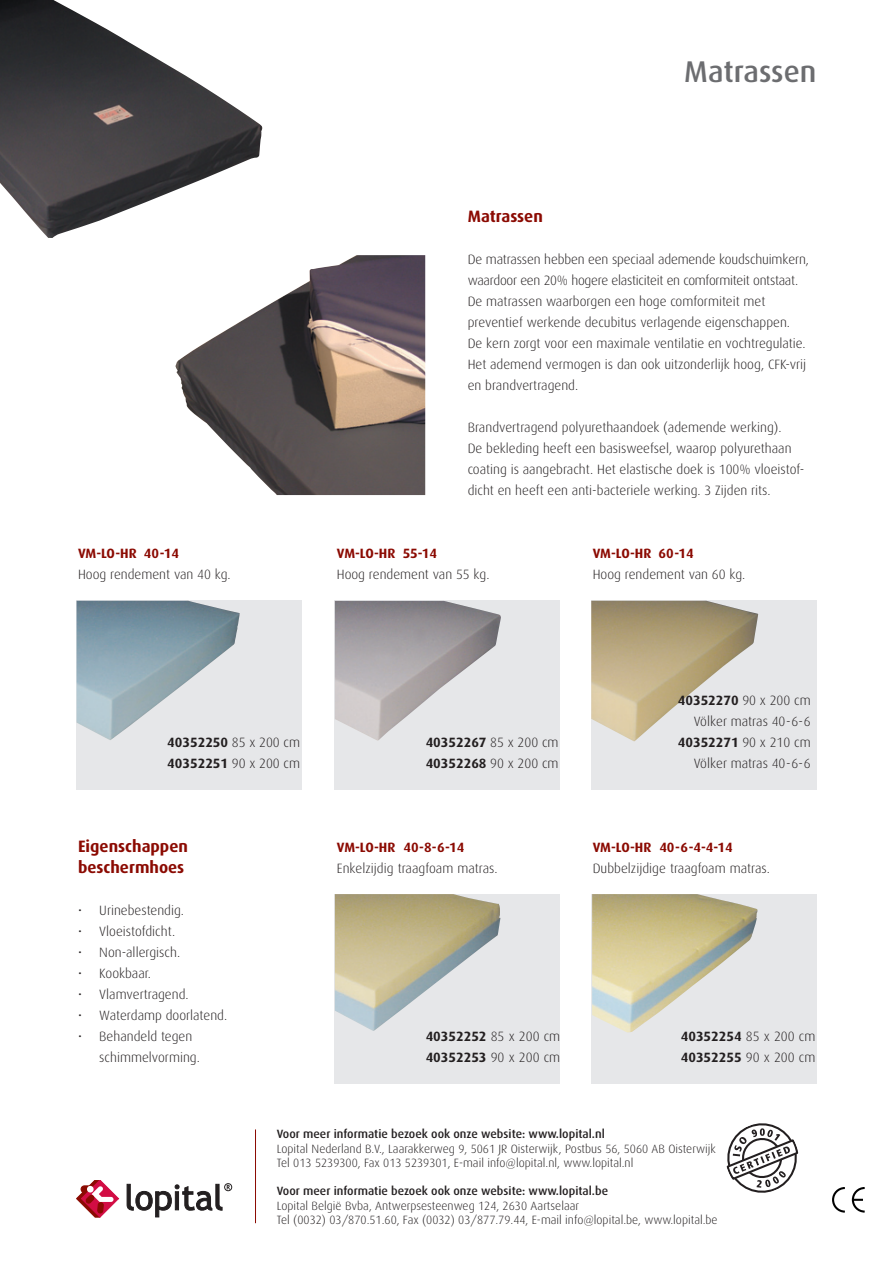
<style>
.page{position:relative;width:893px;height:1263px;background:#fff}
.page>*{position:absolute;margin:0;border:0;box-sizing:border-box;transform-origin:0 0}
.t1{font:500 30px "Dax";color:#6c6d70}
.bodytekst{font:700 16.5px "Dax";color:#8b0a02}
.bodytekst-2{font:300 13.5px/21px "Dax";color:#231f20}
.bodytekst-3{font:300 13.5px/21px "Dax";letter-spacing:-.02em;color:#231f20}
.bodytekst-4{font:700 13.5px "Dax";color:#231f20}
.bodyteksten{font:700 13.5px "Dax";color:#231f20}
.bodyteksten-2{font:300 13.5px "Dax";color:#231f20}
.bodytekst-5{font:700 13.5px "Dax";color:#8b0a02}
.bodyteksten-3{font:700 13.5px "Dax";color:#8b0a02}
.t2{font:300 12px "Dax";color:#231f20}
.t3{font:500 12px "Dax";color:#231f20}
.s1{font-weight:300}
</style>
<div class="page">
<img style="left:0;top:0;width:262px;height:238px">
<div style="left:591px;top:894px;width:225px;height:189px;background:#e6e7e9"></div>
<div style="left:335px;top:600px;width:225px;height:189px;background:#e6e7e9"></div>
<div style="left:335px;top:894px;width:225px;height:189px;background:#e6e7e9"></div>
<div style="left:591px;top:600px;width:225px;height:189px;background:#e6e7e9"></div>
<div style="left:77px;top:600px;width:225px;height:189px;background:#e6e7e9"></div>
<svg style="left:832px;top:1187px;width:33px;height:26px"></svg>
<img style="left:175px;top:255px;width:250px;height:240px">
<img style="left:77px;top:601px;width:163px;height:139px">
<img style="left:592px;top:894px;width:165px;height:139px">
<img style="left:591px;top:601px;width:167px;height:140px">
<img style="left:335px;top:601px;width:166px;height:140px">
<img style="left:335px;top:894px;width:165px;height:137px">
<svg style="left:77px;top:1180px;width:42px;height:37px"></svg>
<svg style="left:126px;top:1183px;width:106px;height:34px"></svg>
<hr style="left:255px;top:1129px;width:1px;height:94px;background:#8b0a02">
<svg style="left:726px;top:1123px;width:73px;height:70px"></svg>
<p class="t1" style="left:684px;top:54px;width:134px">Matrassen</p>
<p class="bodytekst-5" style="left:78px;top:546px;width:102px">VM-LO-HR 40-14</p>
<p class="bodytekst-2" style="left:78px;top:564px;width:154px">Hoog rendement van 40 kg.</p>
<p class="bodytekst" style="left:468px;top:207px;width:77px">Matrassen</p>
<p class="bodytekst-3" style="left:468px;top:249px;width:343px">De matrassen hebben een speciaal ademende koudschuimkern, waardoor een 20% hogere elasticiteit en comformiteit ontstaat.</p>
<p class="bodytekst-2" style="left:468px;top:291px;width:299px">De matrassen waarborgen een hoge comformiteit met</p>
<p class="bodytekst-2" style="left:468px;top:312px;width:324px">preventief werkende decubitus verlagende eigenschappen.</p>
<p class="bodytekst-2" style="left:468px;top:333px;width:340px;text-align:justify">De kern zorgt voor een maximale ventilatie en vochtregulatie.<br>Het ademend vermogen is dan ook uitzonderlijk hoog, CFK-vrij en brandvertragend.</p>
<p class="bodytekst-2" style="left:468px;top:417px;width:315px">Brandvertragend polyurethaandoek (ademende werking).</p>
<p class="bodytekst-2" style="left:468px;top:438px;width:338px">De bekleding heeft een basisweefsel, waarop polyurethaan coating is aangebracht. Het elastische doek is 100% vloeistof&shy;dicht en heeft een anti-bacteriele werking. 3 Zijden rits.</p>
<p class="bodytekst-5" style="left:337px;top:546px;width:102px">VM-LO-HR 55-14</p>
<p class="bodytekst-2" style="left:337px;top:564px;width:154px">Hoog rendement van 55 kg.</p>
<p class="bodytekst-5" style="left:593px;top:546px;width:102px">VM-LO-HR 60-14</p>
<p class="bodytekst-2" style="left:593px;top:564px;width:154px">Hoog rendement van 60 kg.</p>
<p class="bodytekst-4" style="left:167px;top:735px;width:134px">40352250 <span class="s1">85 x 200 cm</span></p>
<p class="bodytekst-4" style="left:167px;top:756px;width:134px">40352251 <span class="s1">90 x 200 cm</span></p>
<p class="bodytekst" style="left:78px;top:837px;width:111px">Eigenschappen</p>
<p class="bodytekst" style="left:78px;top:858px;width:108px">beschermhoes</p>
<p class="bodytekst-2" style="left:78px;top:900px;width:108px">• Urinebestendig.</p>
<p class="bodytekst-2" style="left:78px;top:921px;width:99px">• Vloeistofdicht.</p>
<p class="bodytekst-2" style="left:78px;top:942px;width:104px">• Non-allergisch.</p>
<p class="bodytekst-2" style="left:78px;top:963px;width:75px">• Kookbaar.</p>
<p class="bodytekst-2" style="left:78px;top:984px;width:112px">• Vlamvertragend.</p>
<p class="bodytekst-2" style="left:78px;top:1005px;width:151px">• Waterdamp doorlatend.</p>
<p class="bodytekst-2" style="left:99px;top:1026px;width:102px;text-indent:-21px">• Behandeld tegen schimmelvorming.</p>
<p class="bodytekst-4" style="left:426px;top:735px;width:134px">40352267 <span class="s1">85 x 200 cm</span></p>
<p class="bodytekst-4" style="left:426px;top:756px;width:134px">40352268 <span class="s1">90 x 200 cm</span></p>
<p class="bodyteksten-3" style="left:337px;top:840px;width:129px">VM-LO-HR 40-8-6-14</p>
<p class="bodyteksten-2" style="left:337px;top:861px;width:162px">Enkelzijdig traagfoam matras.</p>
<p class="bodytekst-4" style="left:678px;top:693px;width:134px">40352270 <span class="s1">90 x 200 cm</span></p>
<p class="bodytekst-2" style="left:694px;top:711px;width:118px">Völker matras 40-6-6</p>
<p class="bodytekst-4" style="left:678px;top:735px;width:134px">40352271 <span class="s1">90 x 210 cm</span></p>
<p class="bodytekst-2" style="left:694px;top:753px;width:118px">Völker matras 40-6-6</p>
<p class="bodyteksten-3" style="left:593px;top:840px;width:141px">VM-LO-HR 40-6-4-4-14</p>
<p class="bodyteksten-2" style="left:593px;top:861px;width:179px">Dubbelzijdige traagfoam matras.</p>
<p class="bodyteksten" style="left:426px;top:1029px;width:136px">40352252 <span class="s1">85 x 200 cm</span></p>
<p class="bodyteksten" style="left:426px;top:1050px;width:136px">40352253 <span class="s1">90 x 200 cm</span></p>
<p class="bodyteksten" style="left:681px;top:1029px;width:136px">40352254 <span class="s1">85 x 200 cm</span></p>
<p class="bodyteksten" style="left:681px;top:1050px;width:136px">40352255 <span class="s1">90 x 200 cm</span></p>
<p class="t3" style="left:277px;top:1127px;width:330px">Voor meer informatie bezoek ook onze website: www.lopital.nl</p>
<p class="t2" style="left:277px;top:1142px;width:440px">Lopital Nederland B.V., Laarakkerweg 9, 5061 JR Oisterwijk, Postbus 56, 5060 AB Oisterwijk</p>
<p class="t2" style="left:277px;top:1156px;width:358px">Tel 013 5239300, Fax 013 5239301, E-mail info@lopital.nl, www.lopital.nl</p>
<p class="t3" style="left:277px;top:1184px;width:333px">Voor meer informatie bezoek ook onze website: www.lopital.be</p>
<p class="t2" style="left:277px;top:1199px;width:304px">Lopital België Bvba, Antwerpsesteenweg 124, 2630 Aartselaar</p>
<p class="t2" style="left:277px;top:1213px;width:442px">Tel (0032) 03/870.51.60, Fax (0032) 03/877.79.44, E-mail info@lopital.be, www.lopital.be</p>
</div>
